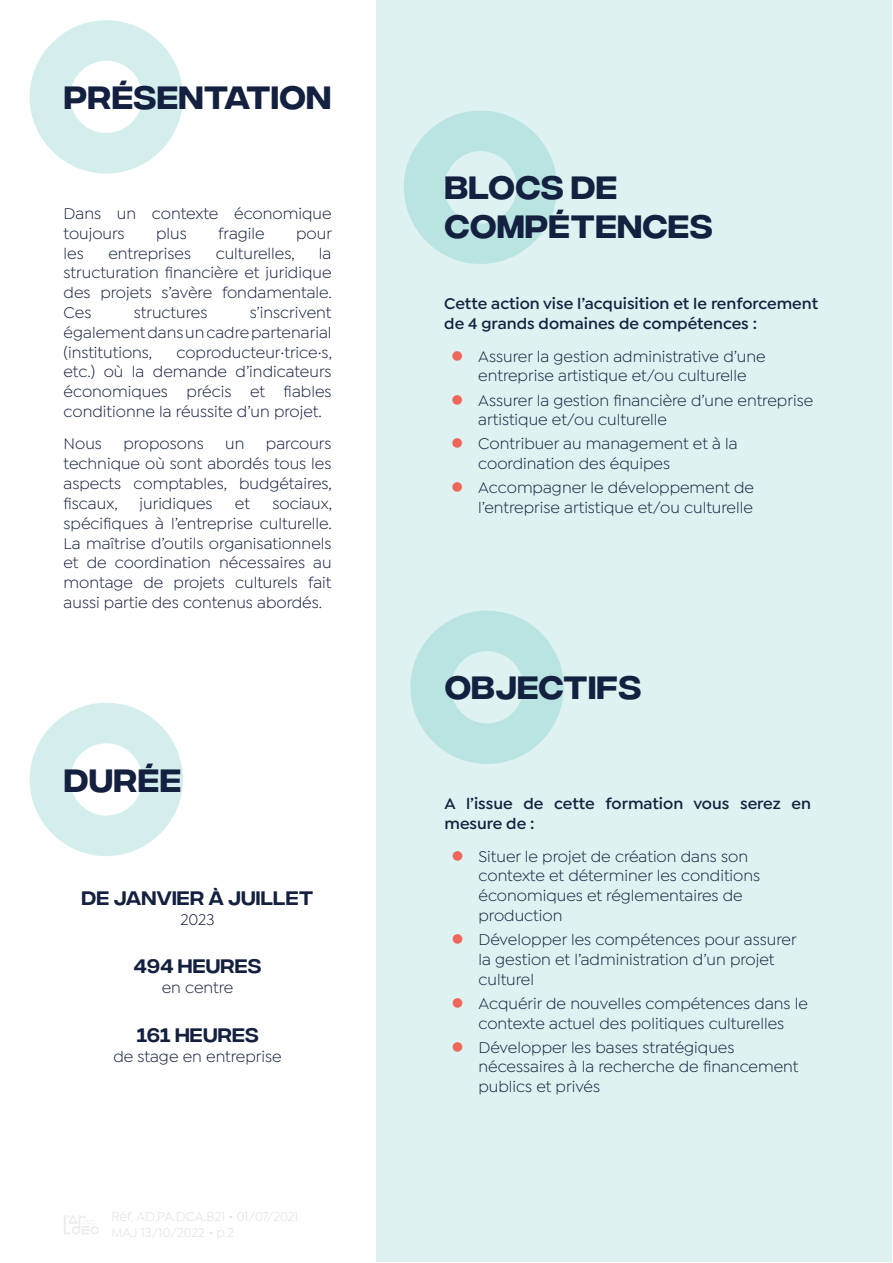
<style>
.page{position:relative;width:893px;height:1263px;background:#fff}
.page>*{position:absolute;margin:0;border:0;box-sizing:border-box;transform-origin:0 0}
.t1{font:500 32.25px/38.7px "Integral CF";letter-spacing:.01em;color:#14203f}
.t2{font:19.5px "Integral CF";letter-spacing:.01em;color:#14203f}
.t3{font:16.5px/19.8px "Isidora Sans";color:#14203f}
.t4{font:600 16.5px/19.8px "Isidora Sans";color:#14203f}
.t5{font:13.5px/16.2px "Isidora Sans";color:#dfdde3}
</style>
<div class="page">
<div style="left:376px;top:1px;width:516px;height:1261px;background:#def2f1"></div>
<svg style="left:64px;top:1215px;width:35px;height:19px"></svg>
<svg style="left:410px;top:610px;width:154px;height:154px"></svg>
<svg style="left:29px;top:20px;width:154px;height:154px"></svg>
<svg style="left:29px;top:702px;width:154px;height:154px"></svg>
<svg style="left:404px;top:110px;width:153px;height:154px"></svg>
<h1 class="t1" style="left:64px;top:81px;width:269px">PRÉSENTATION</h1>
<p class="t3" style="left:64px;top:203px;width:269px">Dans un contexte économique toujours</p>
<p class="t3" style="left:156px;top:223px;width:32px">plus</p>
<p class="t3" style="left:218px;top:223px;width:48px">fragile</p>
<p class="t3" style="left:296px;top:223px;width:37px">pour</p>
<p class="t3" style="left:64px;top:243px;width:22px">les</p>
<p class="t3" style="left:108px;top:243px;width:84px">entreprises</p>
<p class="t3" style="left:216px;top:243px;width:81px">culturelles,</p>
<p class="t3" style="left:64px;top:243px;width:270px;text-align:justify;text-indent:255px">la structuration financière et juridique des projets s’avère fondamentale.<br>Ces</p>
<p class="t3" style="left:64px;top:302px;width:269px;text-align:justify;text-indent:186px">s’inscrivent également dans un cadre partenarial (institutions,</p>
<p class="t3" style="left:134px;top:302px;width:75px">structures</p>
<p class="t3" style="left:64px;top:342px;width:270px;text-align:justify;text-indent:113px">coproducteur·trice·s, etc.) où la demande d’indicateurs économiques précis et fiables conditionne la réussite d’un projet.</p>
<p class="t3" style="left:64px;top:434px;width:40px">Nous</p>
<p class="t3" style="left:123px;top:434px;width:82px">proposons</p>
<p class="t3" style="left:225px;top:434px;width:21px">un</p>
<p class="t3" style="left:64px;top:434px;width:270px;text-align:justify;text-indent:202px">parcours technique où sont abordés tous les aspects comptables, budgétaires, fiscaux,</p>
<p class="t3" style="left:64px;top:493px;width:270px;text-align:justify;text-indent:209px">sociaux, spécifiques à l’entreprise culturelle.<br>La maîtrise d’outils organisationnels et de coordination nécessaires au montage de projets culturels fait aussi partie des contenus abordés.</p>
<p class="t3" style="left:140px;top:493px;width:74px">juridiques</p>
<p class="t3" style="left:235px;top:493px;width:16px">et</p>
<h1 class="t1" style="left:64px;top:763px;width:119px">DURÉE</h1>
<p class="t2" style="left:82px;top:887px;width:193px">DE JANVIER À JUILLE</p>
<p class="t2" style="left:299px;top:887px;width:16px">T</p>
<p class="t3" style="left:180px;top:909px;width:36px">2023</p>
<p class="t2" style="left:134px;top:956px;width:129px">494 HEURES</p>
<p class="t3" style="left:162px;top:977px;width:73px">en centre</p>
<p class="t2" style="left:136px;top:1024px;width:124px">161 HEURES</p>
<p class="t3" style="left:113px;top:1046px;width:170px">de stage en entreprise</p>
<p class="t5" style="left:111px;top:1208px;width:189px">Réf. AD.PA.DCA.B21 • 01/07/2021<br>MAJ 13/10/2022 • p.2</p>
<h1 class="t1" style="left:444px;top:171px;width:270px">BLOCS DE<br>COMPÉTENCES</h1>
<p class="t4" style="left:444px;top:294px;width:375px">Cette action vise l’acquisition et le renforcement de 4 grands domaines de compétences :</p>
<p class="t3" style="left:478px;top:346px;width:289px">Assurer la gestion administrative d’une entreprise artistique et/ou culturelle</p>
<p class="t3" style="left:478px;top:390px;width:336px">Assurer la gestion financière d’une entreprise artistique et/ou culturelle</p>
<p class="t3" style="left:478px;top:434px;width:261px">Contribuer au management et à la coordination des équipes</p>
<p class="t3" style="left:478px;top:478px;width:277px">Accompagner le développement de l’entreprise artistique et/ou culturelle</p>
<h1 class="t1" style="left:445px;top:671px;width:198px">OBJECTIFS</h1>
<p class="t4" style="left:444px;top:794px;width:368px">A l’issue de cette formation vous serez en mesure de :</p>
<p class="t3" style="left:478px;top:846px;width:283px">Situer le projet de création dans son contexte et déterminer les conditions économiques et réglementaires de production</p>
<p class="t3" style="left:478px;top:930px;width:320px">Développer les compétences pour assurer la gestion et l’administration d’un projet culturel</p>
<p class="t3" style="left:478px;top:993px;width:331px">Acquérir de nouvelles compétences dans le contexte actuel des politiques culturelles</p>
<p class="t3" style="left:478px;top:1037px;width:321px">Développer les bases stratégiques nécessaires à la recherche de financement publics et privés</p>
</div>
